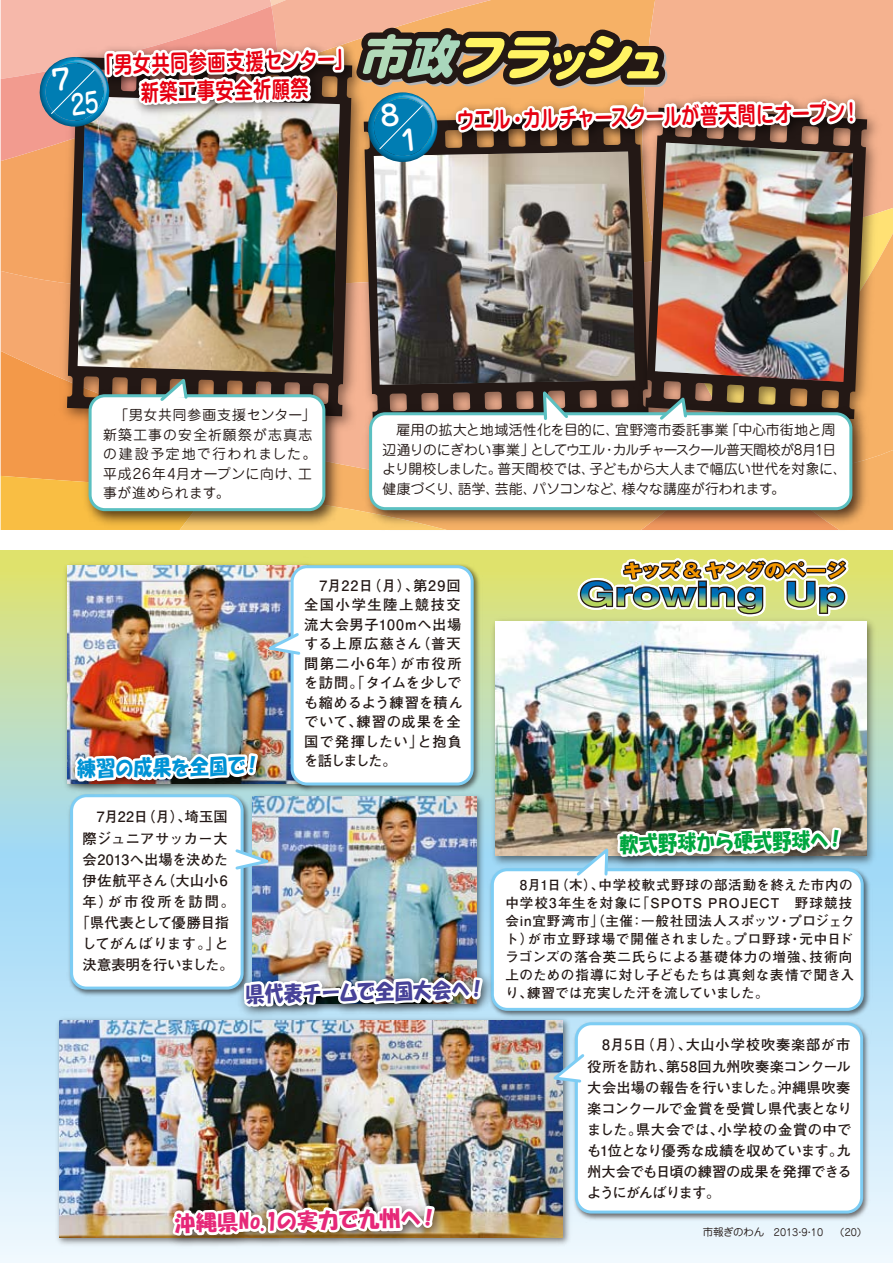
<style>
.page{position:relative;width:893px;height:1263px;background:#fff}
.page>*{position:absolute;margin:0;border:0;box-sizing:border-box;transform-origin:0 0}
.t1{font:700 22.5px/28.5px "Shin M Go Pro De";color:#e60012;text-align:center;scale:.8 1}
.t2{font:21px "HG Soei Kakupoptai";color:#e62878}
.t3{font:21px "HG Soei Kakupoptai";color:#474298;scale:.9 1}
.t4{font:21px "HG Soei Kakupoptai";color:#00a63f;scale:.9 1}
.t5{font:21px "HG Soei Kakupoptai";color:#0093d5;scale:.9 1}
.t6{font:700 14.25px/21px "Futo Go B101 Pro";letter-spacing:.01em;color:#231815}
.t7{font:700 14.25px/19.5px "Futo Go B101 Pro";letter-spacing:.045em;color:#231815}
.t8{font:13.8px/19.5px "Jun 201 Pro";letter-spacing:-.01em;color:#231815}
.t9{font:13.8px/19.5px "Jun 201 Pro";letter-spacing:.065em;color:#231815}
.t10{font:700 13.5px/18px "Futo Go B101 Pro";letter-spacing:.055em;color:#231815}
.t11{font:9.75px "Jun 201 Pro";color:#231815}
.s1{font-size:10.5px}
</style>
<div class="page">
<img style="left:1px;top:0;width:892px;height:1263px">
<h1 class="t1" style="left:96px;top:47px;width:322px;rotate:-1deg">「男女共同参画支援センター」新築工事安全祈願祭</h1>
<h1 class="t1" style="left:456px;top:103px;width:506px;rotate:-1deg">ウエル・カルチャースクールが普天間にオープン！</h1>
<p class="t9" style="left:103px;top:404px;width:215px;text-indent:11px">「男女共同参画支援センター」新築工事の安全祈願祭が志真志の建設予定地で行われました。平成26年4月オープンに向け、工事が進められます。</p>
<p class="t8" style="left:382px;top:419px;width:466px">　雇用の拡大と地域活性化を目的に、宜野湾市委託事業「中心市街地と周辺通りのにぎわい事業」としてウエル・カルチャースクール普天間校が8月1日より開校しました。普天間校では、子どもから大人まで幅広い世代を対象に、健康づくり、語学、芸能、パソコンなど、様々な講座が行われます。</p>
<h2 class="t5" style="left:77px;top:758px;width:206px;rotate:-1deg">練習の成果を全国で！</h2>
<p class="t6" style="left:75px;top:805px;width:161px;text-align:center">　7月22日（月）、埼玉国際ジュニアサッカー大会2013へ出場を決めた伊佐航平さん（大山小6年）が市役所を訪問。「県代表として優勝目指してがんばります。」と決意表明を行いました。</p>
<p class="t7" style="left:304px;top:574px;width:160px">　7月22日（月）、第29回全国小学生陸上競技交流大会男子100mへ出場する上原広慈さん（普天間第二小6年）が市役所を訪問。「タイムを少しでも縮めるよう練習を積んでいて、練習の成果を全国で発揮したい」と抱負を話しました。</p>
<h2 class="t3" style="left:246px;top:983px;width:269px;rotate:-1deg">県代表チームで全国大会へ！</h2>
<h2 class="t2" style="left:175px;top:1212px;width:266px;rotate:-1deg">沖縄県No.1の実力で九州へ！</h2>
<h2 class="t4" style="left:619px;top:833px;width:252px;rotate:-1deg">軟式野球から硬式野球へ！</h2>
<p class="t10" style="left:505px;top:874px;width:351px">　8月1日（木）、中学校軟式野球の部活動を終えた市内の中学校3年生を対象に「SPOTS PROJECT　野球競技会in宜野湾市」（主催：一般社団法人スポッツ・プロジェクト）が市立野球場で開催されました。プロ野球・元中日ドラゴンズの落合英二氏らによる基礎体力の増強、技術向上のための指導に対し子どもたちは真剣な表情で聞き入り、練習では充実した汗を流していました。</p>
<p class="t6" style="left:587px;top:1033px;width:266px">　8月5日（月）、大山小学校吹奏楽部が市役所を訪れ、第58回九州吹奏楽コンクール大会出場の報告を行いました。沖縄県吹奏楽コンクールで金賞を受賞し県代表となりました。県大会では、小学校の金賞の中でも1位となり優秀な成績を収めています。九州大会でも日頃の練習の成果を発揮できるようにがんばります。</p>
<p class="t11" style="left:703px;top:1224px;width:165px"><span class="s1">市報ぎのわん</span>　2013・9・10 （20）</p>
</div>
